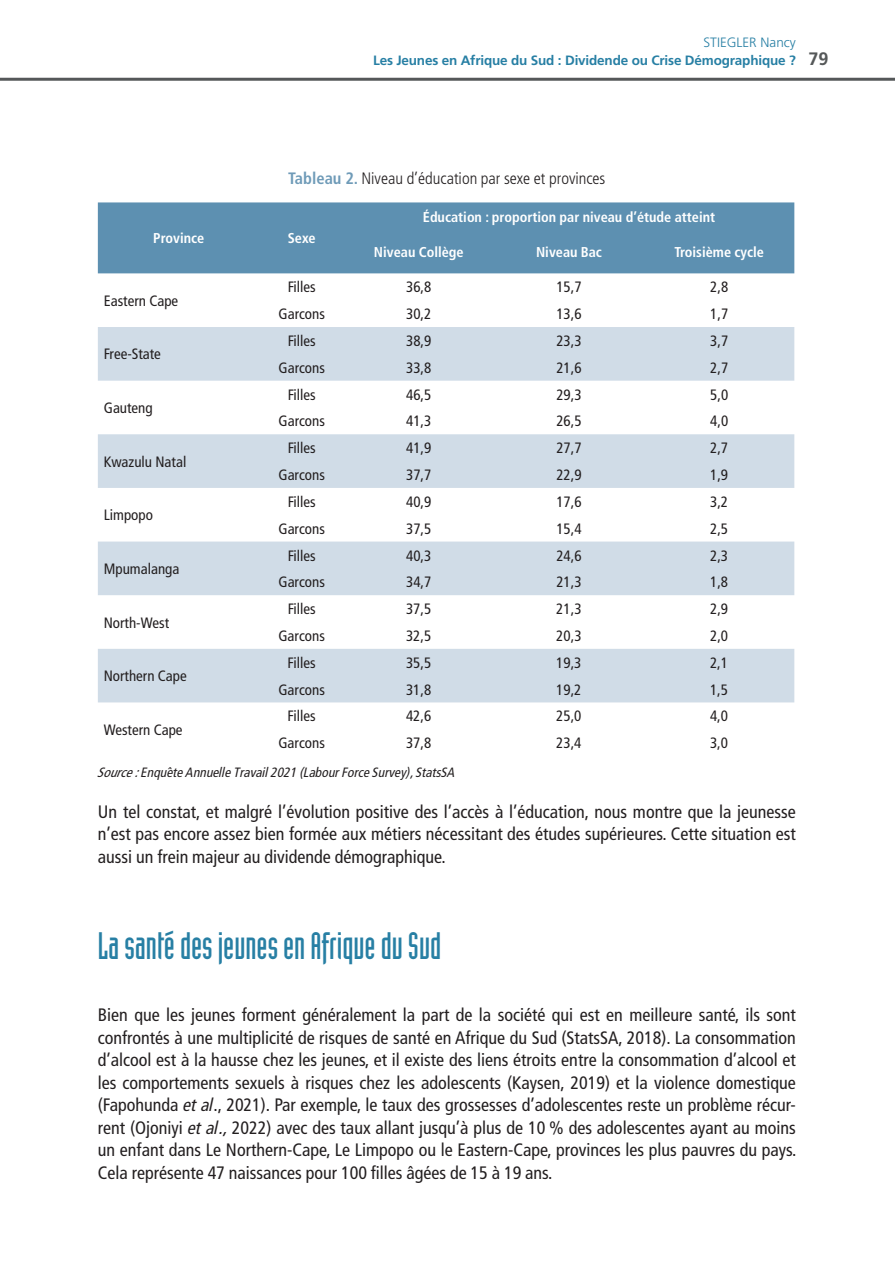
<style>
.page{position:relative;width:895px;height:1268px;background:#fff}
.page>*{position:absolute;margin:0;border:0;box-sizing:border-box;transform-origin:0 0}
.t1{font:37.5px "Industria Solid";color:#277fa4}
.t2{font:condensed 18px/22.5px "Frutiger LT Std";color:#231f20;text-align:justify}
.t3{font:700 18px "Frutiger LT Std";color:#555859}
.t4{font:300 condensed 16.5px "Frutiger LT Std";color:#231f20}
.t5{font:condensed 15px "Frutiger LT Std";color:#231f20}
.t6{font:700 condensed 14.25px "Frutiger LT Std";color:#fff}
.t7{font:italic condensed 13.5px "Frutiger LT Std";color:#231f20}
.t8{font:700 13.5px "Frutiger LT Std";letter-spacing:-.015em;color:#277fa4}
.t9{font:300 13.5px "Frutiger LT Std";color:#277fa4}
.s1{font-weight:700;color:#6f9bb8}
.s2{font-style:italic}
</style>
<div class="page">
<hr style="left:0;top:78px;width:894px;height:3px;background:#555859">
<div style="left:98px;top:202px;width:696px;height:71px;background:#5d90b1"></div>
<svg style="left:98px;top:327px;width:696px;height:375px;fill:#d0dce7"></svg>
<p class="t9" style="left:703px;top:34px;width:94px">Stiegler Nancy</p>
<p class="t8" style="left:373px;top:52px;width:424px">Les Jeunes en Afrique du Sud : Dividende ou Crise Démographique ?</p>
<p class="t3" style="left:808px;top:48px;width:22px">79</p>
<p class="t4" style="left:288px;top:169px;width:318px"><span class="s1">Tableau 2.</span> Niveau d’éducation par sexe et provinces</p>
<p class="t6" style="left:153px;top:230px;width:53px">Province</p>
<p class="t6" style="left:288px;top:230px;width:29px">Sexe</p>
<p class="t6" style="left:422px;top:208px;width:294px">Éducation : proportion par niveau d’étude atteint</p>
<p class="t6" style="left:374px;top:244px;width:91px">Niveau Collège</p>
<p class="t6" style="left:536px;top:244px;width:67px">Niveau Bac</p>
<p class="t6" style="left:674px;top:244px;width:91px">Troisième cycle</p>
<p class="t5" style="left:104px;top:292px;width:76px">Eastern Cape</p>
<p class="t5" style="left:104px;top:345px;width:59px">Free-State</p>
<p class="t5" style="left:104px;top:399px;width:50px">Gauteng</p>
<p class="t5" style="left:104px;top:453px;width:84px">Kwazulu Natal</p>
<p class="t5" style="left:104px;top:506px;width:51px">Limpopo</p>
<p class="t5" style="left:104px;top:560px;width:77px">Mpumalanga</p>
<p class="t5" style="left:104px;top:613px;width:67px">North-West</p>
<p class="t5" style="left:104px;top:667px;width:84px">Northern Cape</p>
<p class="t5" style="left:287px;top:278px;width:30px">Filles</p>
<p class="t5" style="left:406px;top:278px;width:27px">36,8</p>
<p class="t5" style="left:556px;top:278px;width:27px">15,7</p>
<p class="t5" style="left:710px;top:278px;width:19px">2,8</p>
<p class="t5" style="left:278px;top:305px;width:48px">Garcons</p>
<p class="t5" style="left:406px;top:305px;width:27px">30,2</p>
<p class="t5" style="left:556px;top:305px;width:27px">13,6</p>
<p class="t5" style="left:710px;top:305px;width:19px">1,7</p>
<p class="t5" style="left:287px;top:332px;width:30px">Filles</p>
<p class="t5" style="left:406px;top:332px;width:27px">38,9</p>
<p class="t5" style="left:556px;top:332px;width:27px">23,3</p>
<p class="t5" style="left:710px;top:332px;width:19px">3,7</p>
<p class="t5" style="left:278px;top:359px;width:48px">Garcons</p>
<p class="t5" style="left:406px;top:359px;width:27px">33,8</p>
<p class="t5" style="left:556px;top:359px;width:27px">21,6</p>
<p class="t5" style="left:710px;top:359px;width:19px">2,7</p>
<p class="t5" style="left:287px;top:386px;width:30px">Filles</p>
<p class="t5" style="left:406px;top:386px;width:27px">46,5</p>
<p class="t5" style="left:556px;top:386px;width:27px">29,3</p>
<p class="t5" style="left:710px;top:386px;width:20px">5,0</p>
<p class="t5" style="left:278px;top:412px;width:48px">Garcons</p>
<p class="t5" style="left:406px;top:412px;width:27px">41,3</p>
<p class="t5" style="left:556px;top:412px;width:27px">26,5</p>
<p class="t5" style="left:710px;top:412px;width:20px">4,0</p>
<p class="t5" style="left:287px;top:439px;width:30px">Filles</p>
<p class="t5" style="left:406px;top:439px;width:27px">41,9</p>
<p class="t5" style="left:556px;top:439px;width:27px">27,7</p>
<p class="t5" style="left:709px;top:439px;width:19px">2,7</p>
<p class="t5" style="left:278px;top:466px;width:48px">Garcons</p>
<p class="t5" style="left:406px;top:466px;width:27px">37,7</p>
<p class="t5" style="left:556px;top:466px;width:27px">22,9</p>
<p class="t5" style="left:709px;top:466px;width:19px">1,9</p>
<p class="t5" style="left:287px;top:493px;width:30px">Filles</p>
<p class="t5" style="left:406px;top:493px;width:27px">40,9</p>
<p class="t5" style="left:556px;top:493px;width:27px">17,6</p>
<p class="t5" style="left:709px;top:493px;width:19px">3,2</p>
<p class="t5" style="left:278px;top:520px;width:48px">Garcons</p>
<p class="t5" style="left:406px;top:520px;width:27px">37,5</p>
<p class="t5" style="left:556px;top:520px;width:27px">15,4</p>
<p class="t5" style="left:709px;top:520px;width:19px">2,5</p>
<p class="t5" style="left:287px;top:546px;width:30px">Filles</p>
<p class="t5" style="left:406px;top:546px;width:27px">40,3</p>
<p class="t5" style="left:556px;top:546px;width:27px">24,6</p>
<p class="t5" style="left:709px;top:546px;width:19px">2,3</p>
<p class="t5" style="left:278px;top:573px;width:48px">Garcons</p>
<p class="t5" style="left:406px;top:573px;width:27px">34,7</p>
<p class="t5" style="left:556px;top:573px;width:27px">21,3</p>
<p class="t5" style="left:709px;top:573px;width:19px">1,8</p>
<p class="t5" style="left:287px;top:600px;width:30px">Filles</p>
<p class="t5" style="left:406px;top:600px;width:27px">37,5</p>
<p class="t5" style="left:556px;top:600px;width:27px">21,3</p>
<p class="t5" style="left:709px;top:600px;width:19px">2,9</p>
<p class="t5" style="left:278px;top:627px;width:48px">Garcons</p>
<p class="t5" style="left:406px;top:627px;width:27px">32,5</p>
<p class="t5" style="left:556px;top:627px;width:27px">20,3</p>
<p class="t5" style="left:709px;top:627px;width:19px">2,0</p>
<p class="t5" style="left:287px;top:654px;width:30px">Filles</p>
<p class="t5" style="left:406px;top:654px;width:27px">35,5</p>
<p class="t5" style="left:556px;top:654px;width:27px">19,3</p>
<p class="t5" style="left:709px;top:654px;width:19px">2,1</p>
<p class="t5" style="left:278px;top:680px;width:48px">Garcons</p>
<p class="t5" style="left:406px;top:680px;width:27px">31,8</p>
<p class="t5" style="left:556px;top:680px;width:27px">19,2</p>
<p class="t5" style="left:709px;top:680px;width:19px">1,5</p>
<p class="t5" style="left:287px;top:707px;width:30px">Filles</p>
<p class="t5" style="left:406px;top:707px;width:27px">42,6</p>
<p class="t5" style="left:556px;top:707px;width:27px">25,0</p>
<p class="t5" style="left:709px;top:707px;width:19px">4,0</p>
<p class="t5" style="left:278px;top:734px;width:48px">Garcons</p>
<p class="t5" style="left:406px;top:734px;width:27px">37,8</p>
<p class="t5" style="left:556px;top:734px;width:27px">23,4</p>
<p class="t5" style="left:709px;top:734px;width:19px">3,0</p>
<p class="t7" style="left:98px;top:764px;width:359px">Source:Enquête Annuelle Travail 2021 (Labour Force Survey), StatsSA</p>
<p class="t2" style="left:98px;top:800px;width:699px">Un tel constat, et malgré l’évolution positive des l’accès à l’éducation, nous montre que la jeunesse n’est pas encore assez bien formée aux métiers nécessitant des études supérieures. Cette situation est aussi un frein majeur au dividende démographique.</p>
<p class="t5" style="left:104px;top:721px;width:80px">Western Cape</p>
<h1 class="t1" style="left:98px;top:925px;width:345px">La santé des jeunes en Afrique du Sud</h1>
<p class="t2" style="left:98px;top:1003px;width:700px">Bien que les jeunes forment généralement la part de la société qui est en meilleure santé, ils sont confrontés à une multiplicité de risques de santé en Afrique du Sud (StatsSA, 2018). La consommation d’alcool est à la hausse chez les jeunes, et il existe des liens étroits entre la consommation d’alcool et les comportements sexuels à risques chez les adolescents (Kaysen, 2019) et la violence domestique (Fapohunda <span class="s2">et al</span>., 2021). Par exemple, le taux des grossesses d’adolescentes reste un problème récur&shy;rent (Ojoniyi <span class="s2">et al.,</span> 2022) avec des taux allant jusqu’à plus de 10 % des adolescentes ayant au moins un enfant dans Le Northern-Cape, Le Limpopo ou le Eastern-Cape, provinces les plus pauvres du pays.<br>Cela représente 47 naissances pour 100 filles âgées de 15 à 19 ans.</p>
</div>
